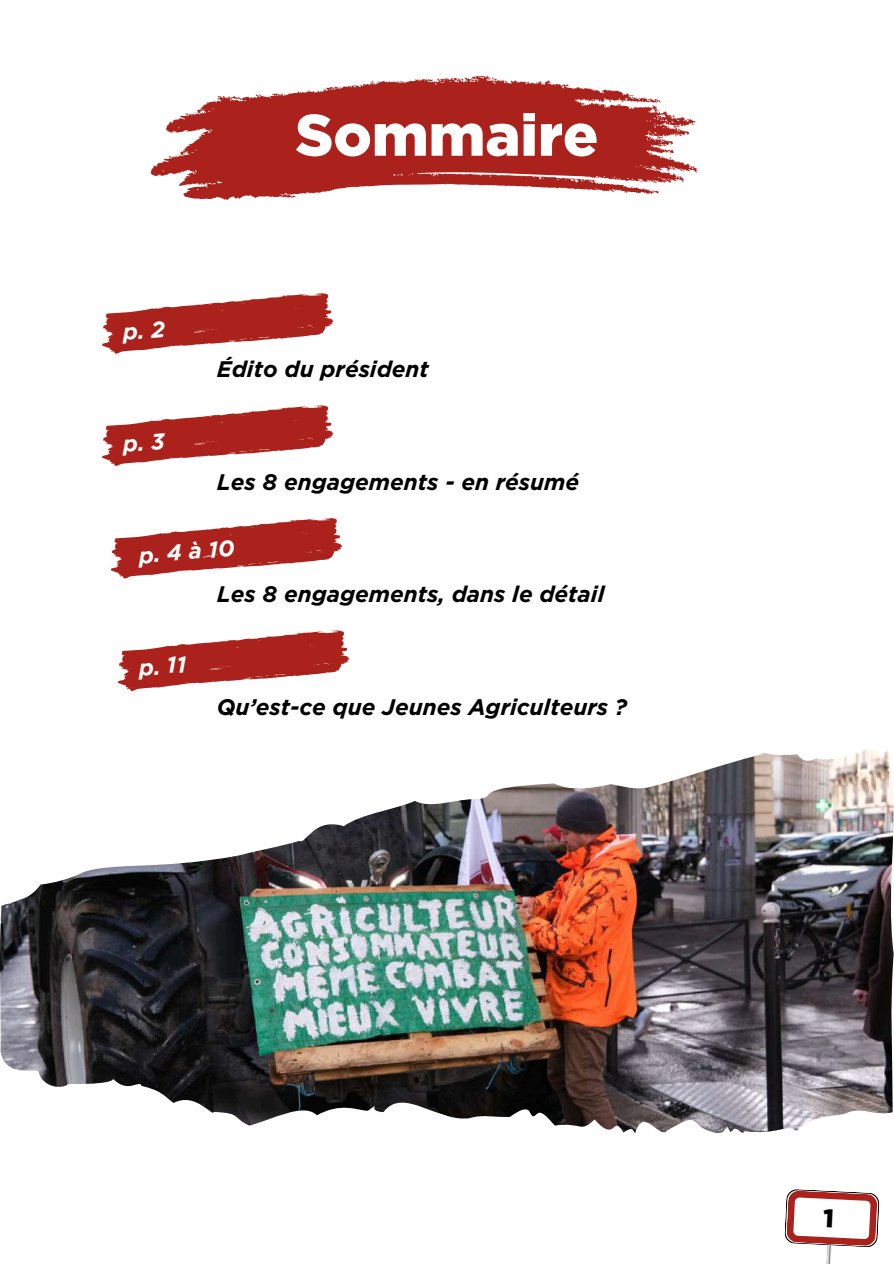
<style>
.page{position:relative;width:894px;height:1264px;background:#fff}
.page>*{position:absolute;margin:0;border:0;box-sizing:border-box;transform-origin:0 0}
.t1{font:900 58.5px "Gotham";color:#fff}
.t2{font:italic 700 22.5px "Gotham";color:#000}
.t3{font:italic 700 22.5px "Gotham";color:#fff}
</style>
<div class="page">
<svg style="left:151px;top:75px;width:546px;height:125px;fill:#ab211b"></svg>
<img style="left:826px;top:1247px;width:6px;height:16px">
<img style="left:0;top:749px;width:893px;height:384px">
<svg style="left:110px;top:517px;width:232px;height:62px"></svg>
<svg style="left:118px;top:630px;width:232px;height:61px"></svg>
<svg style="left:784px;top:1189px;width:95px;height:58px"></svg>
<svg style="left:102px;top:293px;width:232px;height:61px"></svg>
<svg style="left:102px;top:405px;width:232px;height:61px"></svg>
<h1 class="t1" style="left:295px;top:101px;width:304px">Sommaire</h1>
<p class="t2" style="left:217px;top:356px;width:214px">Édito du président</p>
<p class="t2" style="left:217px;top:468px;width:364px">Les 8 engagements - en résumé</p>
<p class="t3" style="left:137px;top:542px;width:98px;rotate:-5deg">p. 4 à 10</p>
<p class="t3" style="left:137px;top:654px;width:49px;rotate:-5deg">p. 11</p>
<p class="t2" style="left:217px;top:581px;width:389px">Les 8 engagements, dans le détail</p>
<p class="t2" style="left:217px;top:693px;width:411px">Qu’est-ce que Jeunes Agriculteurs ?</p>
</div>
